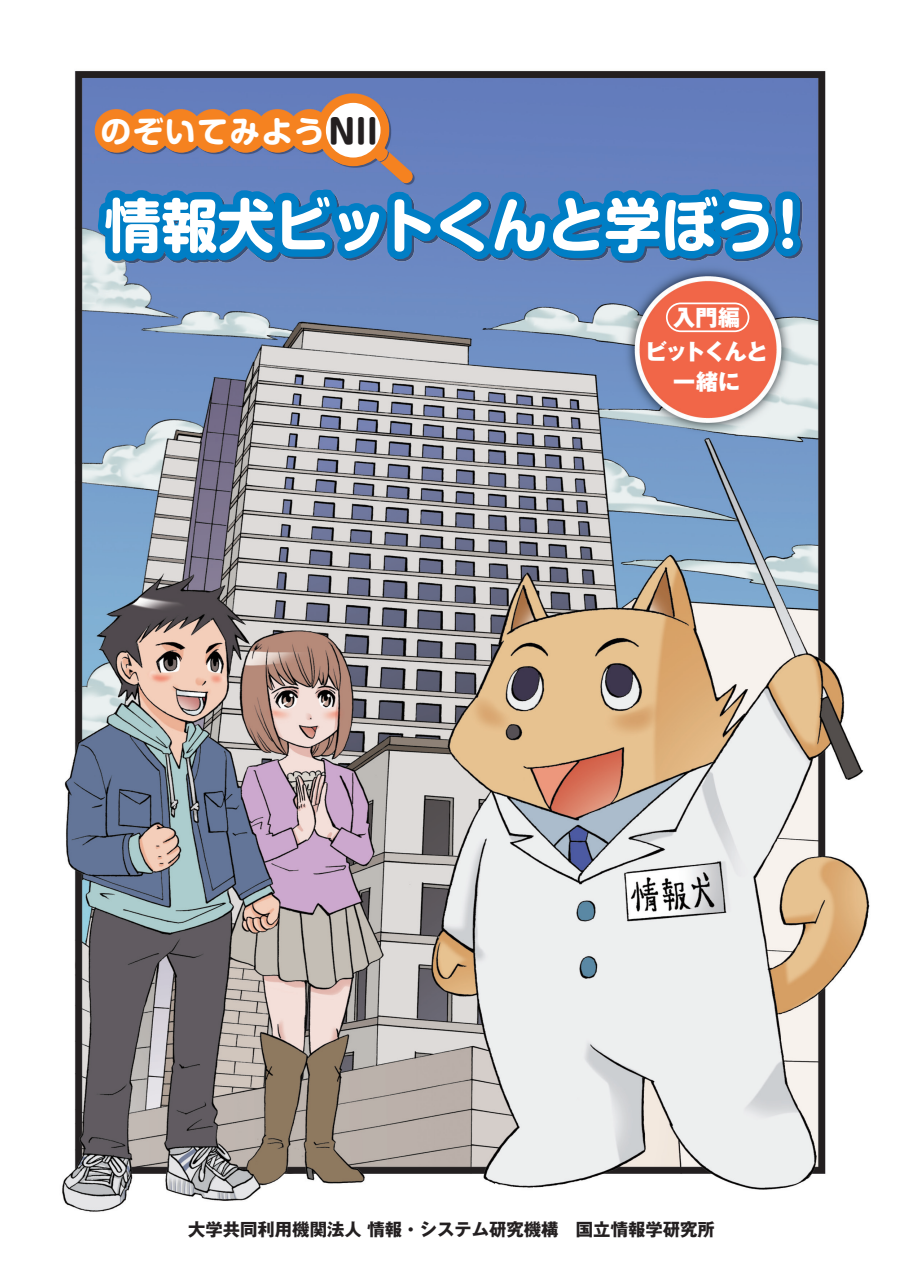
<style>
.page{position:relative;width:903px;height:1275px;background:#fff}
.page>*{position:absolute;margin:0;border:0;box-sizing:border-box;transform-origin:0 0}
.t1{font:700 58.27px "Shin M Go Pro";color:#fff}
.t2{font:700 30.1px "Shin M Go Pro";letter-spacing:.07em;color:#fff}
.t3{font:800 22.05px/34.3px "Gothic MB101 Pro";letter-spacing:-.07em;color:#fff;text-align:center}
.t4{font:800 22.05px "Gothic MB101 Pro";letter-spacing:-.025em;color:#fff}
.t5{font:700 17.32px "Gothic MB101 Pro";color:#231f20}
.s1{font-size:32.38px;color:#231f20}
</style>
<div class="page">
<img style="left:62px;top:71px;width:808px;height:1141px">
<svg style="left:78px;top:86px;width:731px;height:208px;background:#5b82b3"></svg>
<div style="left:666px;top:303px;width:83px;height:29px;border:2px solid #fff;border-radius:14px"></div>
<div style="left:407px;top:1226px;width:8px;height:7px;border:3px solid #fff;border-radius:50%"></div>
<h2 class="t2" style="left:101px;top:107px;width:279px">のぞいてみよう<span class="s1">NII</span></h2>
<h1 class="t1" style="left:105px;top:178px;width:671px">情報犬ビットくんと学ぼう</h1>
<h1 class="t1" style="left:759px;top:178px;width:58px">!</h1>
<p class="t3" style="left:645px;top:298px;width:125px">入門編<br>ビットくんと</p>
<p class="t4" style="left:673px;top:363px;width:68px">一緒に</p>
<p class="t5" style="left:188px;top:1215px;width:528px">大学共同利用機関法人情報・システム研究機構　国立情報学研究所</p>
</div>
